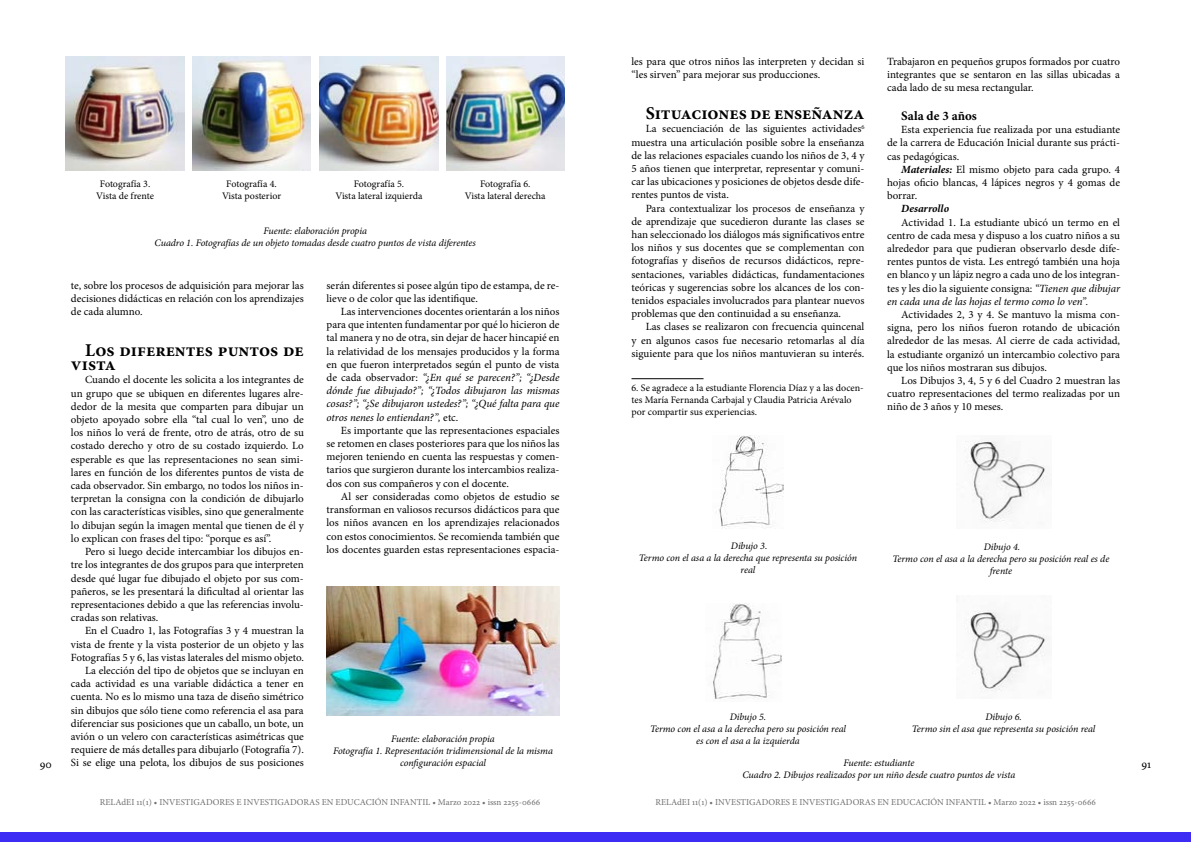
<style>
.page{position:relative;width:1191px;height:842px;background:#fff}
.page>*{position:absolute;margin:0;border:0;box-sizing:border-box;transform-origin:0 0}
.t1{font:700 18px/14px "Minion Pro";color:#000}
.t2{font:700 13px "Minion Pro";color:#000}
.t3{font:12px "Minion Pro";color:#000}
.t4{font:11px/13.2px "Minion Pro";color:#000;text-align:justify}
.t5{font:italic 700 11px "Minion Pro";letter-spacing:.005em;color:#000}
.t6{font:italic 10px/12px "Minion Pro";letter-spacing:-.005em;color:#000;text-align:center}
.t7{font:10px/12px "Minion Pro";color:#000;text-align:center}
.t8{font:9px "Minion Pro";color:#706f6f}
.s1{font-weight:700;font-style:italic}
.s2{font-style:italic}
</style>
<div class="page">
<hr style="left:631px;top:378px;width:72px;height:1px;background:#000">
<div style="left:0;top:833px;width:1191px;height:9px;background:#3d2df4"></div>
<img style="left:66px;top:57px;width:118px;height:114px">
<img style="left:192px;top:57px;width:119px;height:114px">
<img style="left:320px;top:57px;width:118px;height:114px">
<img style="left:446px;top:57px;width:118px;height:114px">
<img style="left:326px;top:586px;width:233px;height:129px">
<img style="left:716px;top:435px;width:68px;height:93px">
<img style="left:965px;top:441px;width:80px;height:81px">
<img style="left:713px;top:603px;width:68px;height:96px">
<img style="left:964px;top:610px;width:81px;height:81px">
<p class="t4" style="left:887px;top:55px;width:234px">Trabajaron en pequeños grupos formados por cuatro integrantes que se sentaron en las sillas ubicadas a cada lado de su mesa rectangular.</p>
<p class="t2" style="left:901px;top:107px;width:77px">Sala de 3 años</p>
<p class="t4" style="left:887px;top:123px;width:234px;text-indent:14px">Esta experiencia fue realizada por una estudiante de la carrera de Educación Inicial durante sus prácti&shy;cas pedagógicas.</p>
<p class="t4" style="left:887px;top:163px;width:234px;text-indent:14px"><span class="s1">Materiales:</span> El mismo objeto para cada grupo. 4 hojas oficio blancas, 4 lápices negros y 4 gomas de borrar.</p>
<p class="t5" style="left:901px;top:201px;width:49px">Desarrollo</p>
<p class="t4" style="left:887px;top:215px;width:235px;text-indent:14px">Actividad 1. La estudiante ubicó un termo en el centro de cada mesa y dispuso a los cuatro niños a su alrededor para que pudieran observarlo desde dife&shy;rentes puntos de vista. Les entregó también una hoja en blanco y un lápiz negro a cada uno de los integran&shy;tes y les dio la siguiente consigna: <span class="s2">“Tienen que dibujar en cada una de las hojas el termo como lo ven”.</span></p>
<p class="t4" style="left:887px;top:308px;width:234px;text-indent:14px">Actividades 2, 3 y 4. Se mantuvo la misma con&shy;signa, pero los niños fueron rotando de ubicación alrededor de las mesas. Al cierre de cada actividad, la estudiante organizó un intercambio colectivo para que los niños mostraran sus dibujos.</p>
<p class="t4" style="left:887px;top:374px;width:234px;text-indent:14px">Los Dibujos 3, 4, 5 y 6 del Cuadro 2 muestran las cuatro representaciones del termo realizadas por un niño de 3 años y 10 meses.</p>
<p class="t4" style="left:631px;top:55px;width:234px">les para que otros niños las interpreten y decidan si “les sirven” para mejorar sus producciones.</p>
<h1 class="t1" style="left:645px;top:106px;width:220px">Situaciones de enseñanza</h1>
<p class="t4" style="left:631px;top:122px;width:234px;text-indent:14px">La secuenciación de las siguientes actividades<sup>6 </sup>muestra una articulación posible sobre la enseñanza de las relaciones espaciales cuando los niños de 3, 4 y 5 años tienen que interpretar, representar y comuni&shy;car las ubicaciones y posiciones de objetos desde dife&shy;rentes puntos de vista.</p>
<p class="t4" style="left:631px;top:201px;width:234px;text-indent:14px">Para contextualizar los procesos de enseñanza y de aprendizaje que sucedieron durante las clases se han seleccionado los diálogos más significativos entre los niños y sus docentes que se complementan con fotografías y diseños de recursos didácticos, repre&shy;sentaciones, variables didácticas, fundamentaciones teóricas y sugerencias sobre los alcances de los con&shy;tenidos espaciales involucrados para plantear nuevos problemas que den continuidad a su enseñanza.</p>
<p class="t4" style="left:631px;top:320px;width:234px;text-indent:14px">Las clases se realizaron con frecuencia quincenal y en algunos casos fue necesario retomarlas al día siguiente para que los niños mantuvieran su interés.</p>
<p class="t7" style="left:631px;top:382px;width:234px;text-align:left">6. Se agradece a la estudiante Florencia Díaz y a las docen&shy;tes María Fernanda Carbajal y Claudia Patricia Arévalo por compartir sus experiencias.</p>
<p class="t7" style="left:96px;top:178px;width:59px">Fotografía 3.<br>Vista de frente</p>
<p class="t7" style="left:222px;top:178px;width:61px">Fotografía 4.<br>Vista posterior</p>
<p class="t7" style="left:335px;top:178px;width:88px">Fotografía 5.<br>Vista lateral izquierda</p>
<p class="t7" style="left:465px;top:178px;width:82px">Fotografía 6.<br>Vista lateral derecha</p>
<p class="t6" style="left:155px;top:225px;width:323px">Fuente: elaboración propia<br>Cuadro 1. Fotografías de un objeto tomadas desde cuatro puntos de vista diferentes</p>
<p class="t4" style="left:71px;top:279px;width:234px">te, sobre los procesos de adquisición para mejorar las decisiones didácticas en relación con los aprendizajes de cada alumno.</p>
<h1 class="t1" style="left:71px;top:343px;width:234px;text-indent:14px">Los diferentes puntos de vista</h1>
<p class="t4" style="left:71px;top:373px;width:234px;text-indent:14px">Cuando el docente les solicita a los integrantes de un grupo que se ubiquen en diferentes lugares alre&shy;dedor de la mesita que comparten para dibujar un objeto apoyado sobre ella “tal cual lo ven”, uno de los niños lo verá de frente, otro de atrás, otro de su costado derecho y otro de su costado izquierdo. Lo esperable es que las representaciones no sean simi&shy;lares en función de los diferentes puntos de vista de cada observador. Sin embargo, no todos los niños in&shy;terpretan la consigna con la condición de dibujarlo con las características visibles, sino que generalmente lo dibujan según la imagen mental que tienen de él y lo explican con frases del tipo: “porque es así”.</p>
<p class="t4" style="left:71px;top:545px;width:234px;text-indent:14px">Pero si luego decide intercambiar los dibujos en&shy;tre los integrantes de dos grupos para que interpreten desde qué lugar fue dibujado el objeto por sus com&shy;pañeros, se les presentará la dificultad al orientar las representaciones debido a que las referencias involu&shy;cradas son relativas.</p>
<p class="t4" style="left:71px;top:624px;width:234px;text-align:right">En el Cuadro 1, las Fotografías 3 y 4 muestran la vista de frente y la vista posterior de un objeto y las Fotografías 5 y 6, las vistas laterales del mismo objeto.<br>La elección del tipo de objetos que se incluyan en cada actividad es una variable didáctica a tener en cuenta. No es lo mismo una taza de diseño simétrico sin dibujos que sólo tiene como referencia el asa para diferenciar sus posiciones que un caballo, un bote, un avión o un velero con características asimétricas que requiere de más detalles para dibujarlo (Fotografía 7).<br>Si se elige una pelota, los dibujos de sus posiciones</p>
<p class="t4" style="left:326px;top:279px;width:234px">serán diferentes si posee algún tipo de estampa, de re&shy;lieve o de color que las identifique.</p>
<p class="t4" style="left:326px;top:305px;width:234px;text-indent:14px">Las intervenciones docentes orientarán a los niños para que intenten fundamentar por qué lo hicieron de tal manera y no de otra, sin dejar de hacer hincapié en la relatividad de los mensajes producidos y la forma en que fueron interpretados según el punto de vista de cada observador: <span class="s2">“¿En qué se parecen?”; “¿Desde dónde fue dibujado?”; “¿Todos dibujaron las mismas cosas?”; “¿Se dibujaron ustedes?”; “¿Qué falta para que otros nenes lo entiendan?”,</span> etc.</p>
<p class="t4" style="left:326px;top:424px;width:234px;text-indent:14px">Es importante que las representaciones espaciales se retomen en clases posteriores para que los niños las mejoren teniendo en cuenta las respuestas y comen&shy;tarios que surgieron durante los intercambios realiza&shy;dos con sus compañeros y con el docente.</p>
<p class="t4" style="left:326px;top:490px;width:234px;text-indent:14px">Al ser consideradas como objetos de estudio se transforman en valiosos recursos didácticos para que los niños avancen en los aprendizajes relacionados con estos conocimientos. Se recomienda también que los docentes guarden estas representaciones espacia-</p>
<p class="t6" style="left:639px;top:540px;width:220px">Dibujo 3.<br>Termo con el asa a la derecha que representa su posición real</p>
<p class="t6" style="left:892px;top:540px;width:218px">Dibujo 4.<br>Termo con el asa a la derecha pero su posición real es de frente</p>
<p class="t6" style="left:650px;top:711px;width:197px">Dibujo 5.<br>Termo con el asa a la derecha pero su posición real es con el asa a la izquierda</p>
<p class="t6" style="left:912px;top:710px;width:185px">Dibujo 6.<br>Termo sin el asa que representa su posición real</p>
<p class="t6" style="left:742px;top:756px;width:274px">Fuente: estudiante<br>Cuadro 2. Dibujos realizados por un niño desde cuatro puntos de vista</p>
<p class="t6" style="left:333px;top:732px;width:221px">Fuente: elaboración propia<br>Fotografía 1. Representación tridimensional de la misma configuración espacial</p>
<p class="t3" style="left:40px;top:756px;width:14px">90</p>
<p class="t3" style="left:1141px;top:756px;width:11px">91</p>
<p class="t8" style="left:100px;top:796px;width:442px">RELAdEI 11(1) • INVESTIGADORES E INVESTIGADORAS EN EDUCACIÓN INFANTIL • Marzo 2022 • issn 2255-0666</p>
<p class="t8" style="left:655px;top:796px;width:442px">RELAdEI 11(1) • INVESTIGADORES E INVESTIGADORAS EN EDUCACIÓN INFANTIL • Marzo 2022 • issn 2255-0666</p>
</div>
